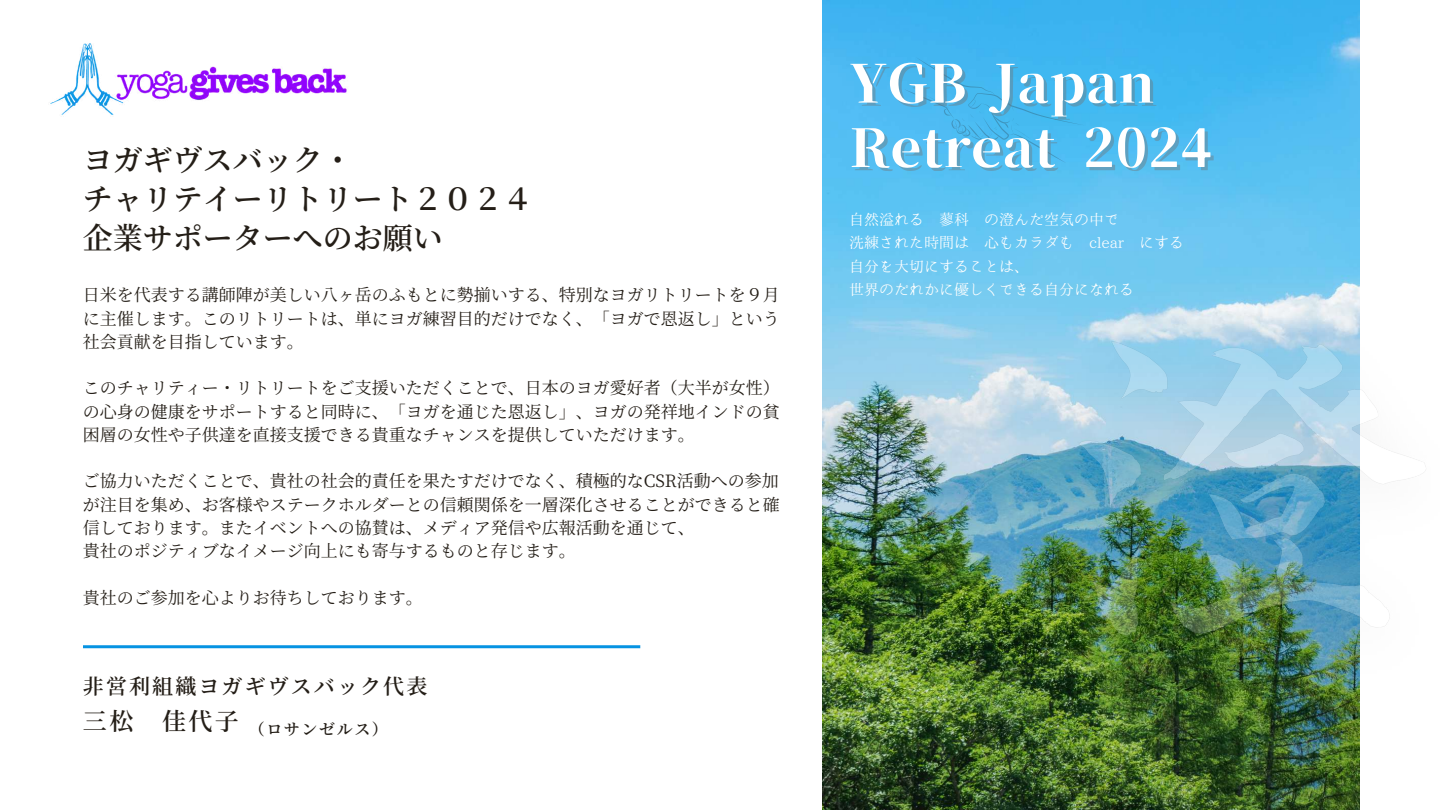
<style>
.page{position:relative;width:1440px;height:810px;background:#fff}
.page>*{position:absolute;margin:0;border:0;box-sizing:border-box;transform-origin:0 0}
.t1{font:53.4px/64.4px "Soukou Mincho";color:#fff}
.t2{font:600 30px/39px "Source Han Serif JP";color:#241e17}
.t3{font:600 24px "Source Han Serif JP";color:#241e17}
.t4{font:600 21px "Source Han Serif JP";letter-spacing:.1em;color:#241e17}
.t5{font:17px/23.2px "Source Han Serif JP";color:#241e17}
.t6{font:600 16px "Source Han Serif JP";letter-spacing:.1em;color:#241e17}
.t7{font:15px/23.2px "Harenosora Mincho";color:#fff}
</style>
<div class="page">
<img style="left:823px;top:0;width:536px;height:810px">
<hr style="left:83px;top:645px;width:557px;height:3px;background:#0693e2">
<img style="left:50px;top:43px;width:297px;height:72px">
<svg style="left:904px;top:32px;width:181px;height:149px;background:#46b9f1"></svg>
<img style="left:989px;top:266px;width:437px;height:470px">
<h2 class="t2" style="left:83px;top:139px;width:451px">ヨガギヴスバック・<br>チャリテイーリトリート２０２４企業サポーターへのお願い</h2>
<p class="t5" style="left:83px;top:282px;width:698px">日米を代表する講師陣が美しい八ヶ岳のふもとに勢揃いする、特別なヨガリトリートを９月に主催します。このリトリートは、単にヨガ練習目的だけでなく、「ヨガで恩返し」という社会貢献を目指しています。</p>
<p class="t5" style="left:83px;top:375px;width:698px;text-align:justify">このチャリティー・リトリートをご支援いただくことで、日本のヨガ愛好者（大半が女性）の心身の健康をサポートすると同時に、「ヨガを通じた恩返し」、ヨガの発祥地インドの貧困層の女性や子供達を直接支援できる貴重なチャンスを提供していただけます。</p>
<p class="t5" style="left:83px;top:468px;width:698px">ご協力いただくことで、貴社の社会的責任を果たすだけでなく、積極的なCSR活動への参加が注目を集め、お客様やステークホルダーとの信頼関係を一層深化させることができると確信しております。またイベントへの協賛は、メディア発信や広報活動を通じて、<br>貴社のポジティブなイメージ向上にも寄与するものと存じます。</p>
<p class="t5" style="left:83px;top:585px;width:341px">貴社のご参加を心よりお待ちしております。</p>
<p class="t4" style="left:83px;top:670px;width:346px">非営利組織ヨガギヴスバック代表</p>
<h3 class="t3" style="left:83px;top:703px;width:156px">三松 佳代子</h3>
<p class="t6" style="left:249px;top:717px;width:141px">（ロサンゼルス）</p>
<h1 class="t1" style="left:849px;top:50px;width:365px">YGB Japan<br>Retreat 2024</h1>
<p class="t7" style="left:849px;top:208px;width:336px">自然溢れる 蓼科 の澄んだ空気の中で<br>洗練された時間は 心もカラダも clear にする自分を大切にすることは、<br>世界のだれかに優しくできる自分になれる</p>
</div>
